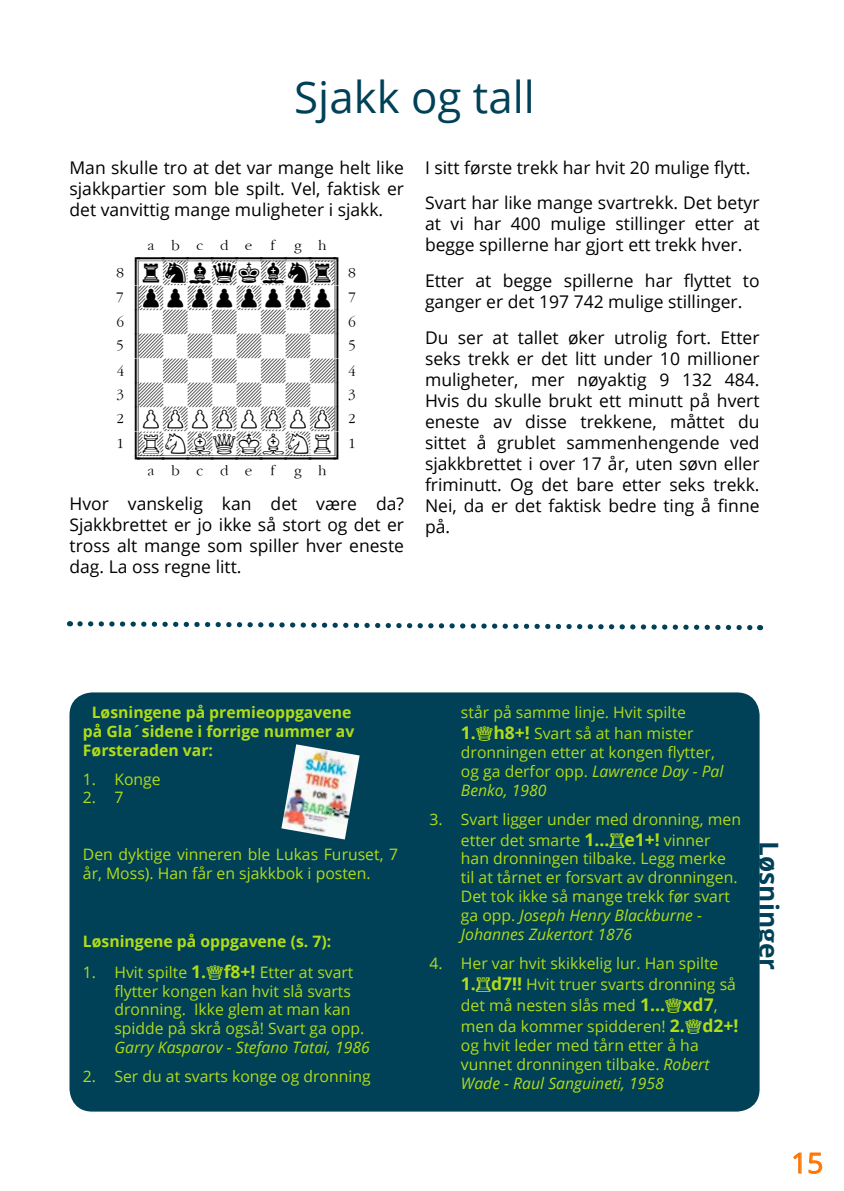
<style>
.page{position:relative;width:844px;height:1191px;background:#fff}
.page>*{position:absolute;margin:0;border:0;box-sizing:border-box;transform-origin:0 0}
.t1{font:43.75px "Open Sans";color:#004158}
.t2{font:28px "Open Sans";color:#ff7500}
.t3{font:700 26.25px "Open Sans";color:#004158}
.t4{font:24.5px/24.3px "Zurich Diagram CBMAC";color:#000;text-align:justify}
.t5{font:17.5px/21px "Open Sans";color:#000;text-align:justify}
.t6{font:15.75px/18.9px "Open Sans";color:#b2dc16}
.t7{font:700 15.75px/18.9px "Open Sans";color:#b2dc16}
.t8{font:italic 15.75px "Open Sans";color:#b2dc16}
.s1{font-weight:700;font-size:17.5px}
.s2{font-family:"Zurich Figurine";font-weight:700;font-size:17.5px}
.s3{font-style:italic}
</style>
<div class="page">
<svg style="left:793px;top:1152px;width:8px;height:22px"></svg>
<svg style="left:808px;top:1152px;width:14px;height:22px"></svg>
<div style="left:71px;top:694px;width:686px;height:415px;background:#004158;border-radius:21px"></div>
<div style="left:69px;top:692px;width:690px;height:419px;border:4px solid #004158;border-radius:21px"></div>
<img style="left:281px;top:744px;width:78px;height:95px">
<svg style="left:69px;top:621px;width:691px;height:10px"></svg>
<h1 class="t1" style="left:294px;top:67px;width:242px">Sjakk og tall</h1>
<p class="t5" style="left:69px;top:156px;width:336px">Man skulle tro at det var mange helt like sjakkpartier som ble spilt. Vel, faktisk er det vanvittig mange muligheter i sjakk.</p>
<h3 class="t4" style="left:114px;top:236px;width:246px">XABCDEFGHY 8RSNLWQKVLNTR( 7ZPPZPPZPPZPP' 6-+-+-+-+&amp; 5+-+-+-+-% 4-+-+-+-+$ 3+-+-+-+-# 2PZPPZPPZPPZP" 1TRNVLQMKLSNR!<br>XABCDEFGHY</h3>
<p class="t5" style="left:69px;top:492px;width:336px">Hvor vanskelig kan det være da?<br>Sjakkbrettet er jo ikke så stort og det er tross alt mange som spiller hver eneste dag. La oss regne litt.</p>
<p class="t5" style="left:425px;top:149px;width:336px;line-height:35.9px">I sitt første trekk har hvit 20 mulige flytt.<br>Svart har like mange svartrekk. Det betyr</p>
<p class="t5" style="left:425px;top:213px;width:336px">at vi har 400 mulige stillinger etter at begge spillerne har gjort ett trekk hver.</p>
<p class="t5" style="left:425px;top:270px;width:336px">Etter at begge spillerne har flyttet to ganger er det 197 742 mulige stillinger.</p>
<p class="t5" style="left:425px;top:327px;width:336px">Du ser at tallet øker utrolig fort. Etter seks trekk er det litt under 10 millioner muligheter, mer nøyaktig 9 132 484.<br>Hvis du skulle brukt ett minutt på hvert eneste av disse trekkene, måttet du sittet å grublet sammenhengende ved sjakkbrettet i over 17 år, uten søvn eller friminutt. Og det bare etter seks trekk.<br>Nei, da er det faktisk bedre ting å finne på.</p>
<p class="t7" style="left:83px;top:702px;width:273px;text-indent:9px">Løsningene på premieoppgavene på Gla´sidene i forrige nummer av<br>Førsteraden var:</p>
<p class="t6" style="left:83px;top:769px;width:79px">1. Konge</p>
<p class="t6" style="left:83px;top:788px;width:42px">2. 7</p>
<p class="t6" style="left:83px;top:844px;width:317px">Den dyktige vinneren ble Lukas Furuset, 7 år, Moss). Han får en sjakkbok i posten.</p>
<p class="t7" style="left:83px;top:931px;width:250px">Løsningene på oppgavene (s. 7):</p>
<p class="t6" style="left:114px;top:962px;width:251px;text-indent:-32px">1. Hvit spilte <span class="s1">1.</span><span class="s2">D</span><span class="s1">f8+!</span> Etter at svart flytter kongen kan hvit slå svarts dronning. Ikke glem at man kan spidde på skrå også! Svart ga opp.</p>
<p class="t8" style="left:114px;top:1036px;width:257px">Garry Kasparov - Stefano Tatai, 1986</p>
<p class="t6" style="left:83px;top:1066px;width:289px">2. Ser du at svarts konge og dronning</p>
<p class="t6" style="left:461px;top:701px;width:234px;line-height:21px">står på samme linje. Hvit spilte<br><span class="s1">1.</span><span class="s2">D</span><span class="s1">h8+!</span> Svart så at han mister</p>
<p class="t6" style="left:461px;top:742px;width:264px">dronningen etter at kongen flytter, og ga derfor opp. <span class="s3">Lawrence Day - Pal<br>Benko, 1980</span></p>
<p class="t6" style="left:429px;top:808px;width:313px;line-height:21px;text-align:center">3. Svart ligger under med dronning, men etter det smarte <span class="s1">1...</span><span class="s2">T</span><span class="s1">e1+!</span> vinner</p>
<p class="t6" style="left:461px;top:849px;width:278px">han dronningen tilbake. Legg merke til at tårnet er forsvart av dronningen.<br>Det tok ikke så mange trekk før svart ga opp. <span class="s3">Joseph Henry Blackburne - Johannes Zukertort 1876</span></p>
<p class="t6" style="left:461px;top:952px;width:279px;line-height:21px;text-indent:-31px">4. Her var hvit skikkelig lur. Han spilte <span class="s1">1.</span><span class="s2">T</span><span class="s1">d7!!</span> Hvit truer svarts dronning så det må nesten slås med <span class="s1">1...</span><span class="s2">D</span><span class="s1">xd7</span>, men da kommer spidderen! <span class="s1">2.</span><span class="s2">D</span><span class="s1">d2+!</span></p>
<p class="t6" style="left:461px;top:1035px;width:250px">og hvit leder med tårn etter å ha vunnet dronningen tilbake. <span class="s3">Robert<br>Wade - Raul Sanguineti, 1958</span></p>
<h3 class="t3" style="left:787px;top:841px;width:130px;rotate:90deg">Løsninger</h3>
<h2 class="t2" style="left:791px;top:1143px;width:34px">15</h2>
</div>
